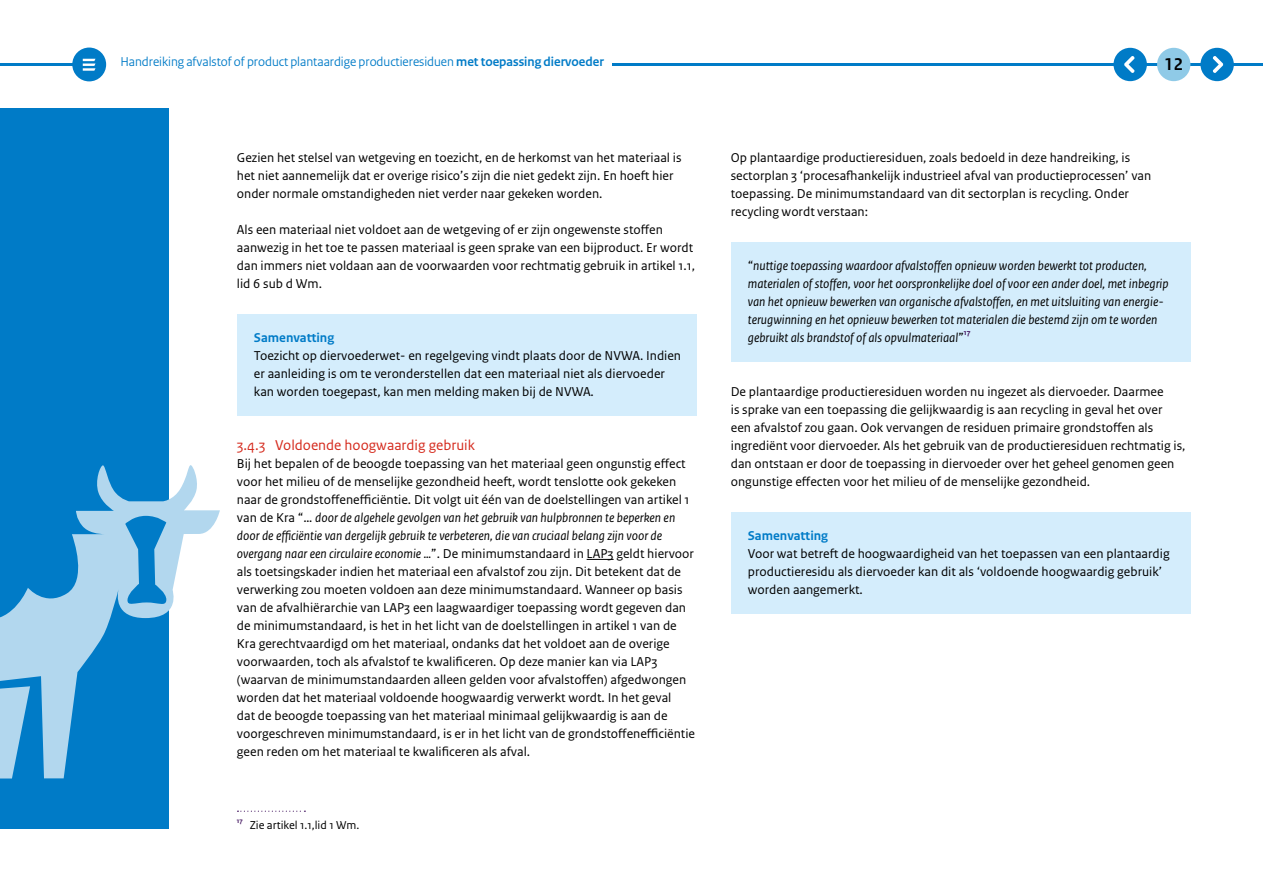
<style>
.page{position:relative;width:1263px;height:893px;background:#fff}
.page>*{position:absolute;margin:0;border:0;box-sizing:border-box;transform-origin:0 0}
.t1{font:700 18px "Rijksoverheid Sans Heading";color:#000}
.H5_-_Alineakop_Sans{font:15px "Rijksoverheid Sans Text";color:#d52b1e}
.P_10_RO_Broodtekst{font:13.5px/18px "Rijksoverheid Sans Text";color:#000}
.P_Kadertekst_vlak_bl{font:italic 13.5px/18px "Rijksoverheid Sans Text";color:#000}
.P_Kadertekst_vlak_bl-2{font:13.5px/18px "Rijksoverheid Sans Text";color:#000}
.t2{font:13.5px "Rijksoverheid Sans Heading Regular 2";color:#007bc7}
.P_-_Kaderkop{font:700 13.5px "Rijksoverheid Sans Text";color:#007bc7}
.Voetnoot_sans_8pt{font:12px "Rijksoverheid Sans Text";color:#000}
.P_Kadertekst_vlak_bl-3{font:700 7.8px "Rijksoverheid Sans Text";color:#42145f}
.Voetnoot_sans_8pt-2{font:700 7.05px "Rijksoverheid Sans Text";color:#42145f}
.s1{font-family:"Rijksoverheid Sans Heading Bold 2"}
.s2{font-style:italic}
.s3{font-style:normal}
</style>
<div class="page">
<div style="left:72px;top:48px;width:34px;height:33px;background:#007bc7;border-radius:50%"></div>
<svg style="left:83px;top:59px;width:13px;height:12px"></svg>
<div style="left:0;top:108px;width:169px;height:720px;background:#007bc7"></div>
<hr style="left:0;top:63px;width:72px;height:3px;background:#007bc7">
<hr style="left:612px;top:63px;width:651px;height:3px;background:#007bc7">
<div style="left:1159px;top:50px;width:29px;height:29px;background:#8fcae7;border-radius:50%"></div>
<div style="left:1157px;top:48px;width:33px;height:33px;border:4px solid #8fcae7;border-radius:50%"></div>
<div style="left:1202px;top:50px;width:30px;height:29px;background:#007bc7;border-radius:50%"></div>
<div style="left:1200px;top:48px;width:34px;height:33px;border:4px solid #007bc7;border-radius:50%"></div>
<div style="left:1116px;top:50px;width:29px;height:29px;background:#007bc7;border-radius:50%"></div>
<div style="left:1113px;top:48px;width:34px;height:33px;border:4px solid #007bc7;border-radius:50%"></div>
<svg style="left:0;top:465px;width:220px;height:313px"></svg>
<div style="left:237px;top:314px;width:460px;height:48px;background:#d4edfc"></div>
<div style="left:237px;top:332px;width:460px;height:84px;background:#d4edfc"></div>
<svg style="left:587px;top:559px;width:27px;height:1px"></svg>
<svg style="left:237px;top:811px;width:68px;height:1px"></svg>
<div style="left:731px;top:242px;width:460px;height:120px;background:#d4edfc"></div>
<div style="left:731px;top:512px;width:460px;height:48px;background:#d4edfc"></div>
<div style="left:731px;top:530px;width:460px;height:84px;background:#d4edfc"></div>
<svg style="left:1212px;top:56px;width:11px;height:17px"></svg>
<svg style="left:1124px;top:56px;width:11px;height:17px"></svg>
<p class="t2" style="left:120px;top:54px;width:485px">Handreiking afvalstof of product plantaardige productieresiduen <span class="s1">met toepassing diervoeder</span></p>
<h1 class="t1" style="left:1164px;top:54px;width:20px">12</h1>
<p class="P_10_RO_Broodtekst" style="left:237px;top:149px;width:446px">Gezien het stelsel van wetgeving en toezicht, en de herkomst van het materiaal is het niet aannemelijk dat er overige risico’s zijn die niet gedekt zijn. En hoeft hier onder normale omstandigheden niet verder naar gekeken worden.</p>
<p class="P_10_RO_Broodtekst" style="left:237px;top:221px;width:460px">Als een materiaal niet voldoet aan de wetgeving of er zijn ongewenste stoffen aanwezig in het toe te passen materiaal is geen sprake van een bijproduct. Er wordt dan immers niet voldaan aan de voorwaarden voor rechtmatig gebruik in artikel 1.1, lid 6 sub d Wm.</p>
<p class="P_-_Kaderkop" style="left:254px;top:330px;width:82px">Samenvatting</p>
<p class="P_Kadertekst_vlak_bl-2" style="left:254px;top:347px;width:429px">Toezicht op diervoederwet- en regelgeving vindt plaats door de NVWA. Indien er aanleiding is om te veronderstellen dat een materiaal niet als diervoeder kan worden toegepast, kan men melding maken bij de NVWA.</p>
<h5 class="H5_-_Alineakop_Sans" style="left:237px;top:437px;width:240px">3.4.3 Voldoende hoogwaardig gebruik</h5>
<p class="P_10_RO_Broodtekst" style="left:237px;top:455px;width:460px">Bij het bepalen of de beoogde toepassing van het materiaal geen ongunstig effect voor het milieu of de menselijke gezondheid heeft, wordt tenslotte ook gekeken naar de grondstoffenefficiëntie. Dit volgt uit één van de doelstellingen van artikel 1 van de Kra “… <span class="s2">door de algehele gevolgen van het gebruik van hulpbronnen te beperken en door de efficiëntie van dergelijk gebruik te verbeteren, die van cruciaal belang zijn voor de overgang naar een circulaire economie …</span>”. De minimumstandaard in LAP3 geldt hiervoor als toetsingskader indien het materiaal een afvalstof zou zijn. Dit betekent dat de verwerking zou moeten voldoen aan deze minimumstandaard. Wanneer op basis van de afvalhiërarchie van LAP3 een laagwaardiger toepassing wordt gegeven dan de minimumstandaard, is het in het licht van de doelstellingen in artikel 1 van de Kra gerechtvaardigd om het materiaal, ondanks dat het voldoet aan de overige voorwaarden, toch als afvalstof te kwalificeren. Op deze manier kan via LAP3 (waarvan de minimumstandaarden alleen gelden voor afvalstoffen) afgedwongen worden dat het materiaal voldoende hoogwaardig verwerkt wordt. In het geval<br>dat de beoogde toepassing van het materiaal minimaal gelijkwaardig is aan de voorgeschreven minimumstandaard, is er in het licht van de grondstoffenefficiëntie geen reden om het materiaal te kwalificeren als afval.</p>
<p class="Voetnoot_sans_8pt-2" style="left:237px;top:817px;width:7px">17</p>
<p class="Voetnoot_sans_8pt" style="left:250px;top:818px;width:111px">Zie artikel 1.1,lid 1 Wm.</p>
<p class="P_10_RO_Broodtekst" style="left:731px;top:149px;width:422px">Op plantaardige productieresiduen, zoals bedoeld in deze handreiking, is sectorplan 3 ‘procesafhankelijk industrieel afval van productieprocessen’ van toepassing. De minimumstandaard van dit sectorplan is recycling. Onder recycling wordt verstaan:</p>
<p class="P_Kadertekst_vlak_bl" style="left:748px;top:257px;width:422px"><span class="s3">“</span>nuttige toepassing waardoor afvalstoffen opnieuw worden bewerkt tot producten, materialen of stoffen, voor het oorspronkelijke doel of voor een ander doel, met inbegrip van het opnieuw bewerken van organische afvalstoffen, en met uitsluiting van energie&shy;terugwinning en het opnieuw bewerken tot materialen die bestemd zijn om te worden gebruikt als brandstof of als opvulmateriaal<span class="s3">”</span></p>
<p class="P_Kadertekst_vlak_bl-3" style="left:964px;top:328px;width:8px">17</p>
<p class="P_10_RO_Broodtekst" style="left:731px;top:383px;width:456px">De plantaardige productieresiduen worden nu ingezet als diervoeder. Daarmee<br>is sprake van een toepassing die gelijkwaardig is aan recycling in geval het over een afvalstof zou gaan. Ook vervangen de residuen primaire grondstoffen als ingrediënt voor diervoeder. Als het gebruik van de productieresiduen rechtmatig is, dan ontstaan er door de toepassing in diervoeder over het geheel genomen geen ongunstige effecten voor het milieu of de menselijke gezondheid.</p>
<p class="P_-_Kaderkop" style="left:748px;top:528px;width:82px">Samenvatting</p>
<p class="P_Kadertekst_vlak_bl-2" style="left:748px;top:545px;width:423px">Voor wat betreft de hoogwaardigheid van het toepassen van een plantaardig productieresidu als diervoeder kan dit als ‘voldoende hoogwaardig gebruik’ worden aangemerkt.</p>
</div>
